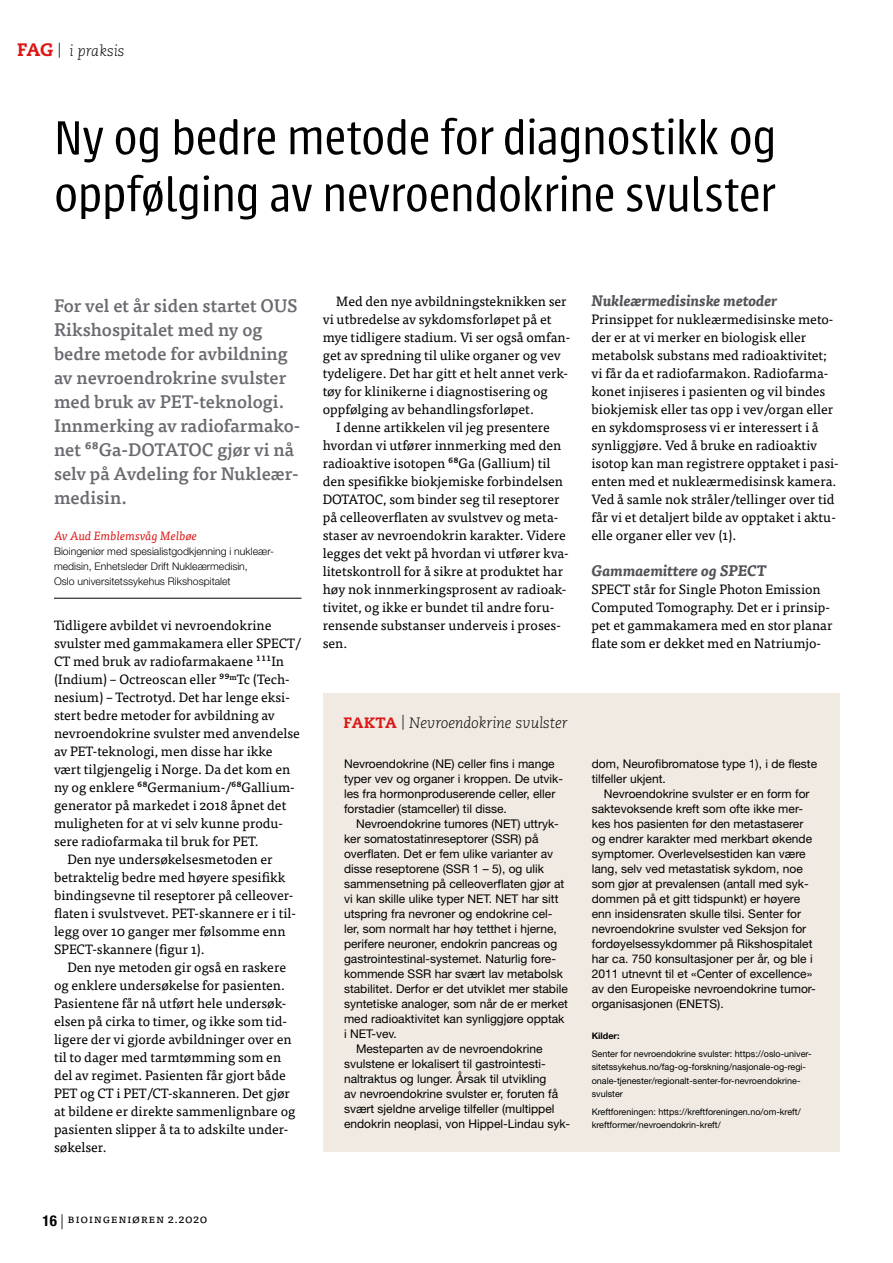
<style>
.page{position:relative;width:893px;height:1263px;background:#fff}
.page>*{position:absolute;margin:0;border:0;box-sizing:border-box;transform-origin:0 0}
.t1{font:300 52.5px/57px "Urbana";letter-spacing:-.01em;color:#000}
.t2{font:500 18px/24px "Tisa Pro";color:#6b6a71}
.t3{font:italic 700 15px "Tisa Pro";color:#545158}
.t4{font:italic 300 15px "Caecilia LT Std";color:#000}
.t5{font:13.5px/18px "Tisa Pro";color:#000}
.t6{font:12px/15px "Helvetica Neue LT Pro";color:#000}
.t7{font:12px "Tisa Pro";letter-spacing:.05em;color:#000}
.t8{font:italic 12px "Tisa Pro";color:#dc1715}
.t9{font:300 10.5px/15px "Helvetica Neue LT Pro";color:#000}
.t10{font:9px/13.5px "Helvetica Neue LT Pro";color:#000}
.t11{font:700 9px "Helvetica Neue LT Pro";color:#000}
.s1{font-weight:800;font-style:normal;font-size:18px;color:#dc1715}
.s2{font-weight:800;font-style:normal;color:#dc1715}
.s3{font-family:"Helvetica Neue LT Pro";font-weight:700;font-stretch:condensed;font-size:15px}
.s4{font-family:"Helvetica Neue LT Pro";font-weight:300;font-size:15px}
</style>
<div class="page">
<hr style="left:54px;top:598px;width:247px;height:1px;background:#000">
<div style="left:323px;top:693px;width:517px;height:458px;background:#f0eae2"></div>
<p class="t4" style="left:17px;top:43px;width:109px"><span class="s1">FAG</span> | i praksis</p>
<h1 class="t1" style="left:54px;top:110px;width:724px">Ny og bedre metode for diagnostikk og oppfølging av nevroendokrine svulster</h1>
<h2 class="t2" style="left:54px;top:292px;width:248px">For vel et år siden startet OUS<br>Rikshospitalet med ny og bedre metode for avbildning av nevroendrokrine svulster med bruk av PET-teknologi.<br>Innmerking av radiofarmako&shy;net 68Ga-DOTATOC gjør vi nå selv på Avdeling for Nukleær&shy;medisin.</h2>
<p class="t8" style="left:54px;top:527px;width:145px">Av Aud Emblemsvåg Melbøe</p>
<p class="t9" style="left:54px;top:544px;width:221px">Bioingeniør med spesialistgodkjenning i nukleær&shy;medisin, Enhetsleder Drift Nukleærmedisin,<br>Oslo universitetssykehus Rikshospitalet</p>
<p class="t5" style="left:54px;top:615px;width:219px">Tidligere avbildet vi nevroendokrine</p>
<p class="t5" style="left:54px;top:633px;width:248px">svulster med gammakamera eller SPECT/</p>
<p class="t5" style="left:54px;top:651px;width:232px">CT med bruk av radiofarmakaene 111In</p>
<p class="t5" style="left:54px;top:669px;width:237px">(Indium) – Octreoscan eller 99<sup>m</sup>Tc (Tech-</p>
<p class="t5" style="left:54px;top:687px;width:236px">nesium) – Tectrotyd. Det har lenge eksi-</p>
<p class="t5" style="left:54px;top:705px;width:222px">stert bedre metoder for avbildning av</p>
<p class="t5" style="left:54px;top:723px;width:247px">nevroendokrine svulster med anvendelse</p>
<p class="t5" style="left:54px;top:741px;width:220px">av PET-teknologi, men disse har ikke</p>
<p class="t5" style="left:54px;top:759px;width:238px">vært tilgjengelig i Norge. Da det kom en</p>
<p class="t5" style="left:54px;top:777px;width:242px">ny og enklere 68Germanium-/68Gallium-</p>
<p class="t5" style="left:54px;top:795px;width:234px">generator på markedet i 2018 åpnet det</p>
<p class="t5" style="left:54px;top:813px;width:231px">muligheten for at vi selv kunne produ-</p>
<p class="t5" style="left:54px;top:831px;width:206px">sere radiofarmaka til bruk for PET.</p>
<p class="t5" style="left:67px;top:849px;width:206px">Den nye undersøkelsesmetoden er</p>
<p class="t5" style="left:54px;top:867px;width:233px">betraktelig bedre med høyere spesifikk</p>
<p class="t5" style="left:54px;top:885px;width:241px">bindingsevne til reseptorer på celleover-</p>
<p class="t5" style="left:54px;top:903px;width:244px">flaten i svulstvevet. PET-skannere er i til-</p>
<p class="t5" style="left:54px;top:921px;width:233px">legg over 10 ganger mer følsomme enn</p>
<p class="t5" style="left:54px;top:939px;width:152px">SPECT-skannere (figur 1).</p>
<p class="t5" style="left:67px;top:957px;width:220px">Den nye metoden gir også en raskere</p>
<p class="t5" style="left:54px;top:975px;width:232px">og enklere undersøkelse for pasienten.</p>
<p class="t5" style="left:54px;top:993px;width:234px">Pasientene får nå utført hele undersøk-</p>
<p class="t5" style="left:54px;top:1011px;width:235px">elsen på cirka to timer, og ikke som tid-</p>
<p class="t5" style="left:54px;top:1029px;width:239px">ligere der vi gjorde avbildninger over en</p>
<p class="t5" style="left:54px;top:1047px;width:229px">til to dager med tarmtømming som en</p>
<p class="t5" style="left:54px;top:1065px;width:233px">del av regimet. Pasienten får gjort både</p>
<p class="t5" style="left:54px;top:1083px;width:238px">PET og CT i PET/CT-skanneren. Det gjør</p>
<p class="t5" style="left:54px;top:1101px;width:243px">at bildene er direkte sammenlignbare og</p>
<p class="t5" style="left:54px;top:1119px;width:236px">pasienten slipper å ta to adskilte under-</p>
<p class="t5" style="left:54px;top:1137px;width:54px">søkelser.</p>
<p class="t5" style="left:336px;top:291px;width:232px">Med den nye avbildningsteknikken ser</p>
<p class="t5" style="left:323px;top:309px;width:230px">vi utbredelse av sykdomsforløpet på et</p>
<p class="t5" style="left:323px;top:327px;width:249px">mye tidligere stadium. Vi ser også omfan-</p>
<p class="t5" style="left:323px;top:345px;width:239px">get av spredning til ulike organer og vev</p>
<p class="t5" style="left:323px;top:363px;width:247px">tydeligere. Det har gitt et helt annet verk-</p>
<p class="t5" style="left:323px;top:381px;width:227px">tøy for klinikerne i diagnostisering og</p>
<p class="t5" style="left:323px;top:399px;width:213px">oppfølging av behandlingsforløpet.</p>
<p class="t5" style="left:336px;top:417px;width:215px">I denne artikkelen vil jeg presentere</p>
<p class="t5" style="left:323px;top:435px;width:240px">hvordan vi utfører innmerking med den</p>
<p class="t5" style="left:323px;top:453px;width:229px">radioaktive isotopen 68Ga (Gallium) til</p>
<p class="t5" style="left:323px;top:471px;width:242px">den spesifikke biokjemiske forbindelsen</p>
<p class="t5" style="left:323px;top:489px;width:238px">DOTATOC, som binder seg til reseptorer</p>
<p class="t5" style="left:323px;top:507px;width:237px">på celleoverflaten av svulstvev og meta-</p>
<p class="t5" style="left:323px;top:525px;width:245px">staser av nevroendokrin karakter. Videre</p>
<p class="t5" style="left:323px;top:543px;width:248px">legges det vekt på hvordan vi utfører kva-</p>
<p class="t5" style="left:323px;top:561px;width:242px">litetskontroll for å sikre at produktet har</p>
<p class="t5" style="left:323px;top:579px;width:245px">høy nok innmerkingsprosent av radioak-</p>
<p class="t5" style="left:323px;top:597px;width:233px">tivitet, og ikke er bundet til andre foru-</p>
<p class="t5" style="left:323px;top:615px;width:240px">rensende substanser underveis i proses-</p>
<p class="t5" style="left:323px;top:633px;width:26px">sen.</p>
<p class="t4" style="left:344px;top:715px;width:226px"><span class="s2">FAKTA</span> | Nevroendokrine svulster</p>
<p class="t6" style="left:344px;top:755px;width:221px">Nevroendokrine (NE) celler fins i mange typer vev og organer i kroppen. De utvik&shy;les fra hormonproduserende celler, eller forstadier (stamceller) til disse.</p>
<p class="t6" style="left:356px;top:815px;width:204px">Nevroendokrine tumores (NET) uttryk-</p>
<p class="t6" style="left:344px;top:830px;width:196px">ker somatostatinreseptorer (SSR) på</p>
<p class="t6" style="left:344px;top:845px;width:211px">overflaten. Det er fem ulike varianter av</p>
<p class="t6" style="left:344px;top:860px;width:202px">disse reseptorene (SSR 1 – 5), og ulik</p>
<p class="t6" style="left:344px;top:875px;width:222px">sammensetning på celleoverflaten gjør at</p>
<p class="t6" style="left:344px;top:890px;width:216px">vi kan skille ulike typer NET. NET har sitt</p>
<p class="t6" style="left:344px;top:905px;width:210px">utspring fra nevroner og endokrine cel-</p>
<p class="t6" style="left:344px;top:920px;width:214px">ler, som normalt har høy tetthet i hjerne,</p>
<p class="t6" style="left:344px;top:935px;width:215px">perifere neuroner, endokrin pancreas og</p>
<p class="t6" style="left:344px;top:950px;width:214px">gastrointestinal-systemet. Naturlig fore-</p>
<p class="t6" style="left:344px;top:965px;width:220px">kommende SSR har svært lav metabolsk</p>
<p class="t6" style="left:344px;top:980px;width:225px">stabilitet. Derfor er det utviklet mer stabile</p>
<p class="t6" style="left:344px;top:995px;width:226px">syntetiske analoger, som når de er merket</p>
<p class="t6" style="left:344px;top:1010px;width:222px">med radioaktivitet kan synliggjøre opptak</p>
<p class="t6" style="left:344px;top:1025px;width:54px">i NET-vev.</p>
<p class="t6" style="left:356px;top:1040px;width:188px">Mesteparten av de nevroendokrine</p>
<p class="t6" style="left:344px;top:1055px;width:203px">svulstene er lokalisert til gastrointesti-</p>
<p class="t6" style="left:344px;top:1070px;width:204px">naltraktus og lunger. Årsak til utvikling</p>
<p class="t6" style="left:344px;top:1085px;width:216px">av nevroendokrine svulster er, foruten få</p>
<p class="t6" style="left:344px;top:1100px;width:212px">svært sjeldne arvelige tilfeller (multippel</p>
<p class="t6" style="left:344px;top:1115px;width:228px">endokrin neoplasi, von Hippel-Lindau syk-</p>
<p class="t3" style="left:591px;top:289px;width:187px">Nukleærmedisinske metoder</p>
<p class="t5" style="left:591px;top:309px;width:249px">Prinsippet for nukleærmedisinske meto&shy;der er at vi merker en biologisk eller metabolsk substans med radioaktivitet; vi får da et radiofarmakon. Radiofarma&shy;konet injiseres i pasienten og vil bindes biokjemisk eller tas opp i vev/organ eller en sykdomsprosess vi er interessert i å synliggjøre. Ved å bruke en radioaktiv isotop kan man registrere opptaket i pasi&shy;enten med et nukleærmedisinsk kamera.<br>Ved å samle nok stråler/tellinger over tid får vi et detaljert bilde av opptaket i aktu&shy;elle organer eller vev (1).</p>
<p class="t3" style="left:591px;top:559px;width:176px">Gammaemittere og SPECT</p>
<p class="t5" style="left:591px;top:579px;width:242px">SPECT står for Single Photon Emission Computed Tomography. Det er i prinsip&shy;pet et gammakamera med en stor planar flate som er dekket med en Natriumjo-</p>
<p class="t6" style="left:592px;top:755px;width:227px">dom, Neurofibromatose type 1), i de fleste tilfeller ukjent.</p>
<p class="t6" style="left:592px;top:785px;width:226px;text-indent:12px">Nevroendokrine svulster er en form for saktevoksende kreft som ofte ikke mer&shy;kes hos pasienten før den metastaserer og endrer karakter med merkbart økende symptomer. Overlevelsestiden kan være lang, selv ved metastatisk sykdom, noe som gjør at prevalensen (antall med syk&shy;dommen på et gitt tidspunkt) er høyere enn insidensraten skulle tilsi. Senter for nevroendokrine svulster ved Seksjon for fordøyelsessykdommer på Rikshospitalet har ca. 750 konsultasjoner per år, og ble i 2011 utnevnt til et «Center of excellence» av den Europeiske nevroendokrine tumor&shy;organisasjonen (ENETS).</p>
<p class="t11" style="left:592px;top:1030px;width:29px">Kilder:</p>
<p class="t10" style="left:592px;top:1046px;width:221px">Senter for nevroendokrine svulster: https://oslo-univer&shy;sitetssykehus.no/fag-og-forskning/nasjonale-og-regi&shy;onale-tjenester/regionalt-senter-for-nevroendokrine&shy;svulster</p>
<p class="t10" style="left:592px;top:1105px;width:210px">Kreftforeningen: https://kreftforeningen.no/om-kreft/ kreftformer/nevroendokrin-kreft/</p>
<p class="t7" style="left:43px;top:1209px;width:166px"><span class="s3">16</span> <span class="s4">|</span> Bioingeniøren 2.2020</p>
</div>
